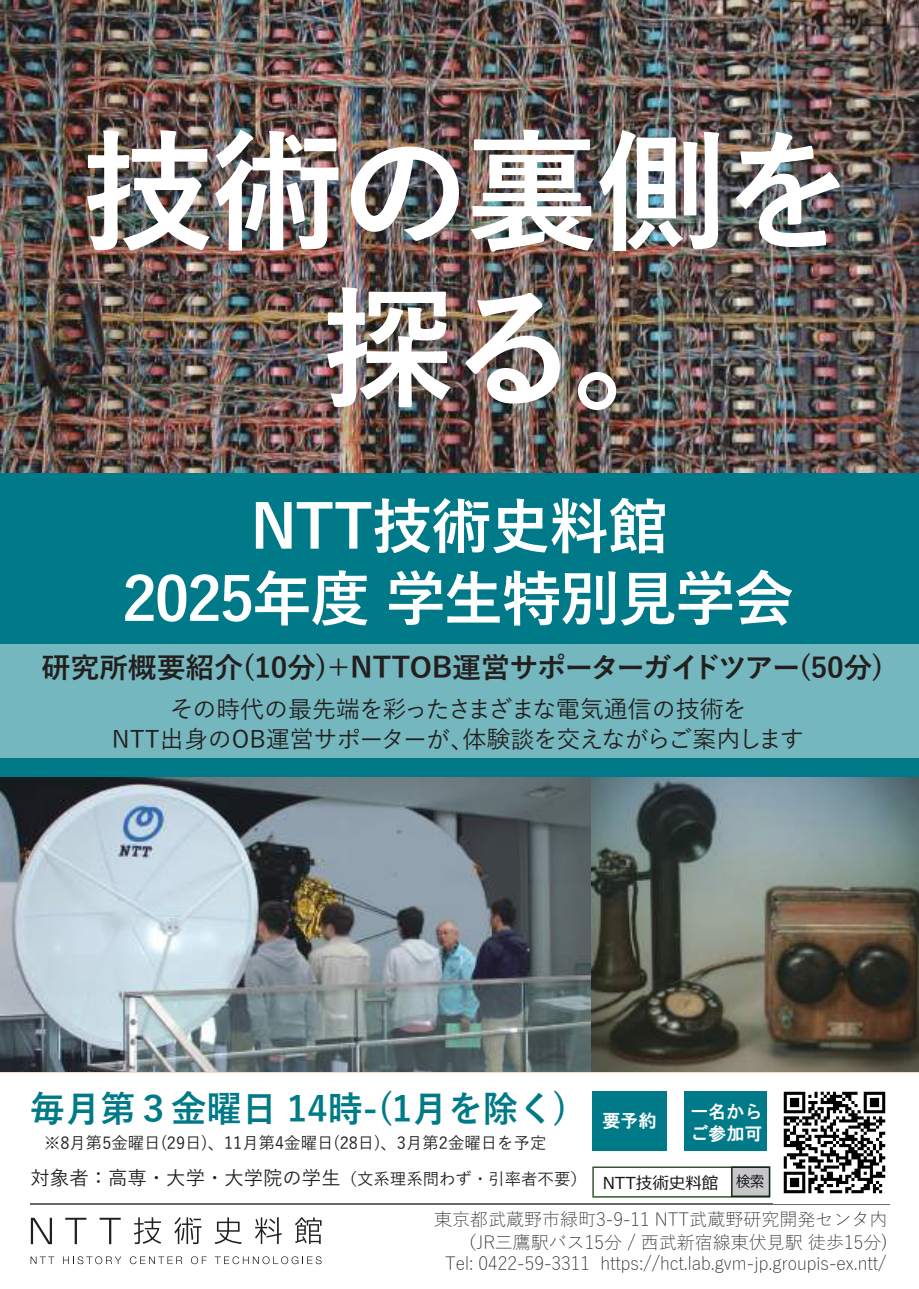
<style>
.page{position:relative;width:919px;height:1289px;background:#fff}
.page>*{position:absolute;margin:0;border:0;box-sizing:border-box;transform-origin:0 0}
.t1{font:700 132px "Yu Gothic";letter-spacing:-.04em;color:#fff}
.t2{font:700 60px "Yu Gothic";letter-spacing:-.03em;color:#fff}
.t3{font:700 36px "Yu Gothic";color:#007a88}
.t4{font:700 28.5px "Yu Gothic";letter-spacing:-.01em;color:#241f1f}
.t5{font:500 24px/30px "Yu Gothic";letter-spacing:-.03em;color:#241f1f;text-align:center}
.t6{font:500 19.5px "Yu Gothic";color:#241f1f}
.t7{font:300 18px "Yu Gothic";color:#241f1f}
.t8{font:18px/22px "HGS Gothic E";color:#fff}
.t9{font:500 16.5px "Yu Gothic";color:#241f1f}
.t10{font:16.5px "Meiryo UI";color:#121717}
.s1{font-size:16.5px}
</style>
<div class="page">
<img style="left:590px;top:776px;width:328px;height:297px">
<img style="left:0;top:0;width:918px;height:473px">
<img style="left:0;top:776px;width:590px;height:296px">
<div style="left:0;top:473px;width:918px;height:303px;background:#007a88"></div>
<div style="left:0;top:644px;width:918px;height:113px;background:#75b7be"></div>
<img style="left:0;top:1072px;width:917px;height:193px">
<svg style="left:31px;top:1256px;width:23px;height:7px"></svg>
<svg style="left:63px;top:1256px;width:58px;height:8px"></svg>
<svg style="left:130px;top:1256px;width:52px;height:8px"></svg>
<svg style="left:191px;top:1256px;width:15px;height:8px"></svg>
<svg style="left:215px;top:1256px;width:106px;height:8px"></svg>
<svg style="left:31px;top:1217px;width:21px;height:27px"></svg>
<svg style="left:65px;top:1217px;width:21px;height:27px"></svg>
<svg style="left:100px;top:1217px;width:21px;height:27px"></svg>
<svg style="left:134px;top:1217px;width:27px;height:26px"></svg>
<svg style="left:174px;top:1217px;width:27px;height:26px"></svg>
<svg style="left:215px;top:1217px;width:27px;height:26px"></svg>
<svg style="left:255px;top:1217px;width:27px;height:26px"></svg>
<svg style="left:295px;top:1217px;width:26px;height:26px"></svg>
<img style="left:774px;top:1083px;width:123px;height:123px">
<div style="left:592px;top:1091px;width:74px;height:59px;background:#007a88"></div>
<div style="left:684px;top:1091px;width:82px;height:59px;background:#007a88"></div>
<svg style="left:592px;top:1166px;width:178px;height:31px"></svg>
<img style="left:31px;top:1203px;width:857px;height:1px">
<img style="left:773px;top:1081px;width:122px;height:121px">
<h1 class="t1" style="left:82px;top:118px;width:772px">技術の裏側を</h1>
<h1 class="t1" style="left:322px;top:274px;width:384px">探る。</h1>
<h2 class="t2" style="left:250px;top:492px;width:419px">NTT技術史料館</h2>
<h2 class="t2" style="left:122px;top:565px;width:672px">2025年度学生特別見学会</h2>
<h3 class="t4" style="left:42px;top:652px;width:843px">研究所概要紹介(10分)＋NTTOB運営サポーターガイドツアー(50分)</h3>
<h3 class="t5" style="left:112px;top:691px;width:693px">その時代の最先端を彩ったさまざまな電気通信の技術を<br>NTT出身のOB運営サポーターが、体験談を交えながらご案内します</h3>
<h3 class="t3" style="left:30px;top:1088px;width:539px">毎月第３金曜日 14時-(1月を除く)</h3>
<p class="t9" style="left:44px;top:1127px;width:504px">※8月第5金曜日(29日)、11月第4金曜日(28日)、3月第2金曜日を予定</p>
<p class="t6" style="left:31px;top:1159px;width:557px">対象者：高専・大学・大学院の学生<span class="s1">（文系理系問わず・引率者不要）</span></p>
<p class="t8" style="left:602px;top:1109px;width:55px">要予約</p>
<p class="t8" style="left:690px;top:1099px;width:73px">一名からご参加可</p>
<p class="t10" style="left:602px;top:1171px;width:163px">NTT技術史料館 <sup>検索</sup></p>
<p class="t7" style="left:434px;top:1202px;width:455px">東京都武蔵野市緑町3-9-11 NTT武蔵野研究開発センタ内</p>
<p class="t7" style="left:459px;top:1225px;width:430px">（JR三鷹駅バス15分 / 西武新宿線東伏見駅 徒歩15分)</p>
<p class="t7" style="left:445px;top:1246px;width:442px">Tel: 0422-59-3311 https://hct.lab.gvm-jp.groupis-ex.ntt/</p>
</div>
